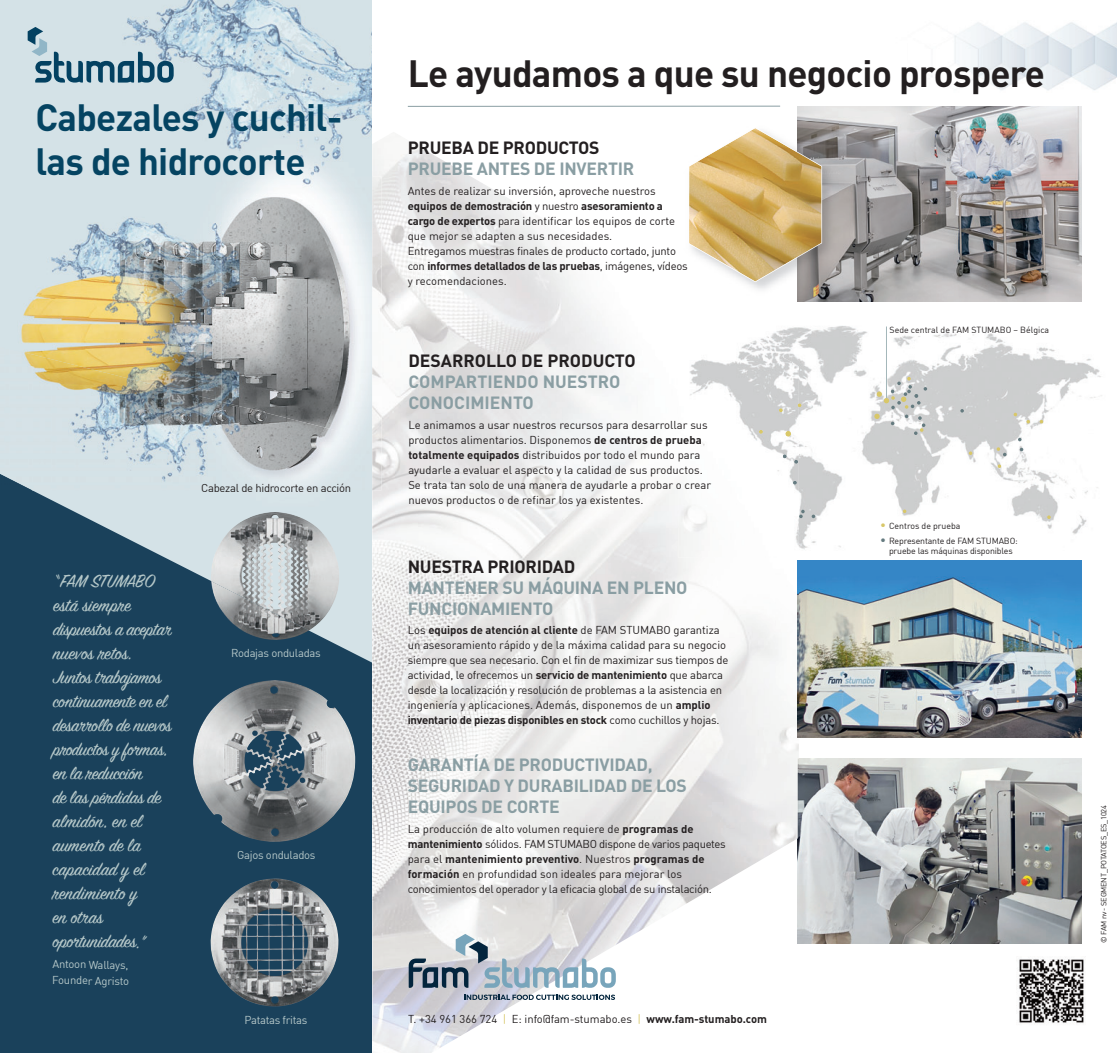
<style>
.page{position:relative;width:1117px;height:1053px;background:#fff}
.page>*{position:absolute;margin:0;border:0;box-sizing:border-box;transform-origin:0 0}
.t1{font:700 37.5px/43.8px "DIN";letter-spacing:-.02em;color:#054462}
.t2{font:700 37.5px "DIN";letter-spacing:-.02em;color:#231f20}
.t3{font:20px/24px "Sign Painter House Script";letter-spacing:-.02em;color:#b6c8c9}
.t4{font:20px/24px "Sign Painter House Script";color:#b6c8c9}
.t5{font:700 17.5px/21px "DIN";letter-spacing:-.015em;color:#8a9ea3}
.t6{font:700 17.5px "DIN";letter-spacing:-.015em;color:#231f20}
.t7{font:11.25px/15px "DIN";letter-spacing:-.005em;color:#231f20}
.t8{font:11.25px/15px "DIN";letter-spacing:-.025em;color:#231f20}
.t9{font:11.25px "DIN";letter-spacing:-.025em;color:#b6c8c9}
.t10{font:8.75px "DIN";letter-spacing:-.015em;color:#231f20}
.t11{font:7.5px "DIN";letter-spacing:-.03em;color:#231f20}
.s1{font-weight:700}
.s2{color:#d8c769}
.s3{font-size:11.25px;color:#d8c769}
.s4{font-size:11.25px;color:#657b80}
</style>
<div class="page">
<img style="left:0;top:0;width:372px;height:176px">
<img style="left:216px;top:122px;width:156px;height:54px">
<svg style="left:0;top:490px;width:372px;height:562px;fill:#1a415b"></svg>
<img style="left:798px;top:326px;width:304px;height:224px">
<svg style="left:1013px;top:412px;width:3px;height:4px"></svg>
<svg style="left:997px;top:464px;width:3px;height:4px"></svg>
<svg style="left:968px;top:451px;width:4px;height:4px"></svg>
<svg style="left:996px;top:447px;width:10px;height:9px"></svg>
<svg style="left:1019px;top:447px;width:4px;height:4px"></svg>
<svg style="left:1017px;top:438px;width:4px;height:3px"></svg>
<svg style="left:1046px;top:515px;width:4px;height:4px"></svg>
<svg style="left:902px;top:509px;width:4px;height:4px"></svg>
<svg style="left:811px;top:514px;width:4px;height:4px"></svg>
<svg style="left:799px;top:509px;width:5px;height:9px"></svg>
<hr style="left:886px;top:326px;width:1px;height:73px;background:#a4b7ba">
<svg style="left:874px;top:377px;width:52px;height:58px"></svg>
<hr style="left:408px;top:106px;width:372px;height:1px;background:#8a9ea3">
<img style="left:798px;top:560px;width:283px;height:177px">
<img style="left:798px;top:758px;width:283px;height:185px">
<img style="left:906px;top:21px;width:210px;height:72px">
<img style="left:797px;top:106px;width:284px;height:195px">
<img style="left:372px;top:142px;width:426px;height:842px">
<img style="left:678px;top:314px;width:120px;height:243px">
<svg style="left:797px;top:403px;width:4px;height:4px"></svg>
<svg style="left:778px;top:408px;width:4px;height:4px"></svg>
<svg style="left:782px;top:454px;width:4px;height:4px"></svg>
<img style="left:797px;top:758px;width:1px;height:80px">
<svg style="left:785px;top:431px;width:5px;height:5px"></svg>
<img style="left:210px;top:878px;width:129px;height:128px">
<img style="left:193px;top:680px;width:162px;height:161px">
<img style="left:211px;top:551px;width:62px;height:30px">
<img style="left:216px;top:512px;width:118px;height:40px">
<img style="left:211px;top:581px;width:98px;height:59px">
<img style="left:0;top:400px;width:216px;height:90px">
<img style="left:0;top:176px;width:216px;height:224px">
<img style="left:216px;top:402px;width:6px;height:88px">
<img style="left:216px;top:176px;width:6px;height:226px">
<img style="left:222px;top:439px;width:150px;height:51px">
<img style="left:222px;top:176px;width:150px;height:263px">
<img style="left:0;top:473px;width:32px;height:17px">
<img style="left:372px;top:176px;width:9px;height:314px">
<svg style="left:28px;top:27px;width:146px;height:56px"></svg>
<img style="left:683px;top:122px;width:155px;height:176px">
<svg style="left:688px;top:127px;width:134px;height:155px"></svg>
<img style="left:1019px;top:959px;width:65px;height:64px">
<svg style="left:372px;top:662px;width:243px;height:390px"></svg>
<p class="t1" style="left:35px;top:99px;width:308px">Cabezales y cuchil&shy;las de hidrocorte</p>
<p class="t8" style="left:201px;top:481px;width:151px">Cabezal de hidrocorte en acción</p>
<p class="t3" style="left:53px;top:568px;width:121px">“FAM STUMABO está siempre dispuestos a aceptar nuevos retos.<br>Juntos trabajamos continuamente en el desarrollo de nuevos productos y formas,</p>
<p class="t3" style="left:53px;top:760px;width:110px">en la reducción de las pérdidas de</p>
<p class="t4" style="left:52px;top:808px;width:95px">almidón, en el aumento de la capacidad y el rendimiento y en otras oportunidades.”</p>
<p class="t9" style="left:52px;top:960px;width:78px">Antoon Wallays,</p>
<p class="t9" style="left:52px;top:976px;width:78px">Founder Agristo</p>
<p class="t9" style="left:231px;top:649px;width:91px">Rodajas onduladas</p>
<p class="t9" style="left:237px;top:851px;width:80px">Gajos ondulados</p>
<p class="t9" style="left:244px;top:1016px;width:64px">Patatas fritas</p>
<p class="t2" style="left:407px;top:60px;width:638px">Le ayudamos a que su negocio prospere</p>
<p class="t6" style="left:407px;top:142px;width:193px">PRUEBA DE PRODUCTOS</p>
<p class="t5" style="left:407px;top:160px;width:228px">PRUEBE ANTES DE INVERTIR</p>
<p class="t7" style="left:407px;top:185px;width:269px">Antes de realizar su inversión, aproveche nuestros <span class="s1">equipos de demostración</span> y nuestro <span class="s1">asesoramiento a cargo de expertos</span> para identificar los equipos de corte que mejor se adapten a sus necesidades.</p>
<p class="t7" style="left:407px;top:245px;width:281px">Entregamos muestras finales de producto cortado, junto con <span class="s1">informes detallados de las pruebas</span>, imágenes, vídeos y recomendaciones.</p>
<p class="t6" style="left:408px;top:355px;width:229px">DESARROLLO DE PRODUCTO</p>
<p class="t5" style="left:408px;top:373px;width:214px">COMPARTIENDO NUESTRO<br>CONOCIMIENTO</p>
<p class="t7" style="left:408px;top:419px;width:301px">Le animamos a usar nuestros recursos para desarrollar sus productos alimentarios. Disponemos <span class="s1">de centros de prueba totalmente equipados</span> distribuidos por todo el mundo para ayudarle a evaluar el aspecto y la calidad de sus productos.</p>
<p class="t7" style="left:408px;top:479px;width:304px">Se trata tan solo de una manera de ayudarle a probar o crear nuevos productos o de refinar los ya existentes.</p>
<p class="t6" style="left:407px;top:560px;width:169px">NUESTRA PRIORIDAD</p>
<p class="t5" style="left:407px;top:578px;width:281px">MANTENER SU MÁQUINA EN PLENO<br>FUNCIONAMIENTO</p>
<p class="t7" style="left:407px;top:624px;width:322px">Los <span class="s1">equipos de atención al cliente</span> de FAM STUMABO garantiza un asesoramiento rápido y de la máxima calidad para su negocio siempre que sea necesario. Con el fin de maximizar sus tiempos de actividad, le ofrecemos un <span class="s1">servicio de mantenimiento</span> que abarca desde la localización y resolución de problemas a la asistencia en ingeniería y aplicaciones. Además, disponemos de un <span class="s1">amplio inventario de piezas disponibles en stock</span> como cuchillos y hojas.</p>
<p class="t5" style="left:407px;top:756px;width:280px">GARANTÍA DE PRODUCTIVIDAD,<br>SEGURIDAD Y DURABILIDAD DE LOS<br>EQUIPOS DE CORTE</p>
<p class="t8" style="left:407px;top:822px;width:319px">La producción de alto volumen requiere de <span class="s1">programas de mantenimiento</span> sólidos. FAM STUMABO dispone de varios paquetes para el <span class="s1">mantenimiento preventivo</span>. Nuestros <span class="s1">programas de formación</span> en profundidad son ideales para mejorar los conocimientos del operador y la eficacia global de su instalación.</p>
<p class="t7" style="left:408px;top:1012px;width:360px">T. +34 961 366 724 <span class="s2">|</span> E: info@fam-stumabo.es <span class="s2">|</span> <span class="s1">www.fam-stumabo.com</span></p>
<p class="t10" style="left:889px;top:326px;width:161px">Sede central de FAM STUMABO – Bélgica</p>
<p class="t10" style="left:880px;top:522px;width:82px"><span class="s3">•</span> Centros de prueba</p>
<p class="t10" style="left:880px;top:537px;width:139px"><span class="s4">•</span> Representante de FAM STUMABO:</p>
<p class="t10" style="left:888px;top:548px;width:125px">pruebe las máquinas disponibles</p>
<p class="t11" style="left:1100px;top:943px;width:140px;rotate:-90deg">© FAM nv - SEGMENT_POTATOES_ES_1024</p>
</div>
